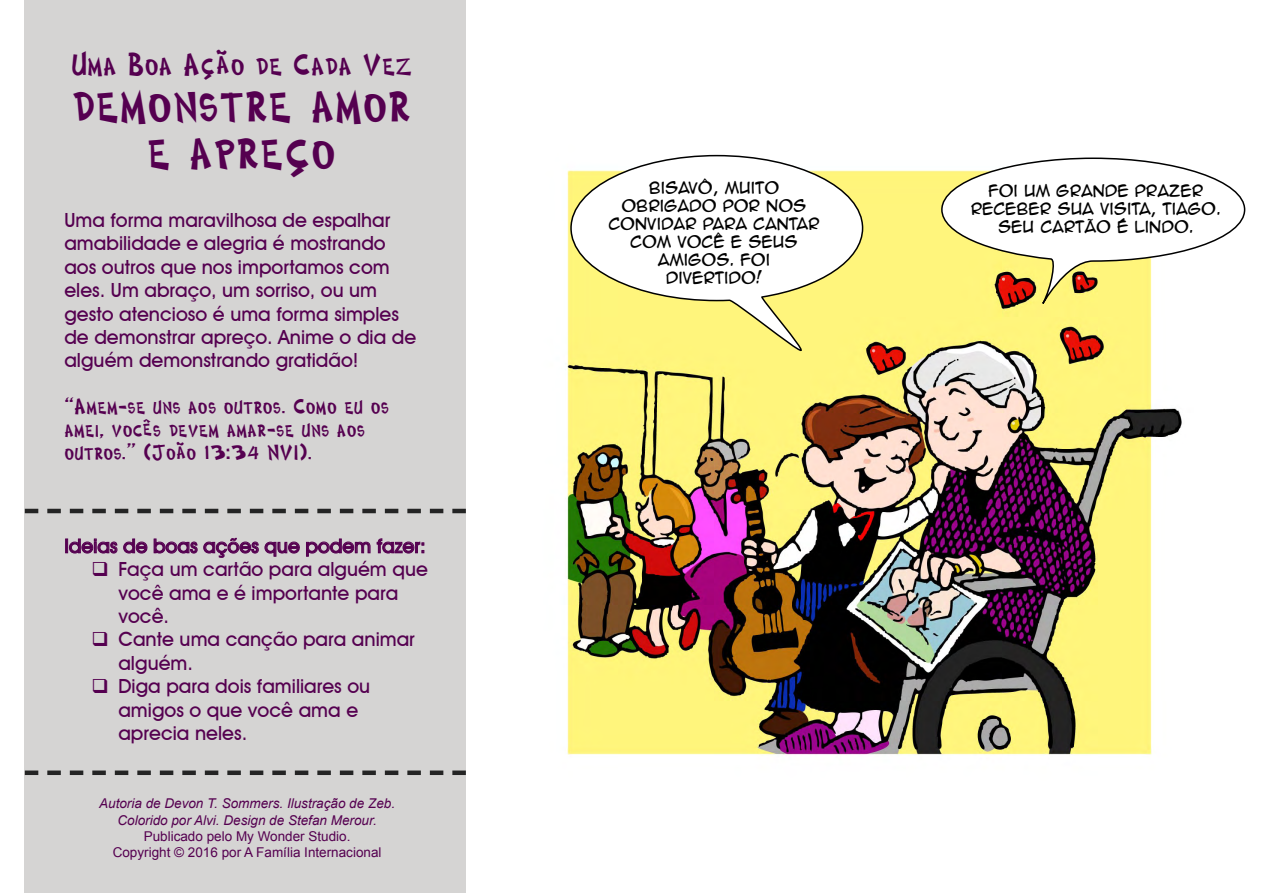
<style>
.page{position:relative;width:1263px;height:893px;background:#fff}
.page>*{position:absolute;margin:0;border:0;box-sizing:border-box;transform-origin:0 0}
.t1{font:45px "Comic Book Two";color:#550050}
.t2{font:25.5px "Comic Book Two";color:#550050}
.t3{font:500 19.5px/23.4px "Avant Garde IT Cby BT";color:#550050}
.t4{font:18px/23px "Comic Book Two";color:#550050}
.t5{font:15px/18px "Anime Ace 2.0 BB";color:#000;text-align:center}
.t6{font:italic 13.5px "Arial";color:#550050}
.t7{font:13.5px "Arial";color:#550050}
</style>
<div class="page">
<img style="left:567px;top:170px;width:615px;height:585px">
<div style="left:25px;top:0;width:441px;height:893px;background:#d5d4d3"></div>
<svg style="left:66px;top:539px;width:51px;height:14px"></svg>
<svg style="left:124px;top:539px;width:23px;height:14px"></svg>
<svg style="left:154px;top:539px;width:43px;height:14px"></svg>
<svg style="left:204px;top:538px;width:54px;height:19px"></svg>
<svg style="left:265px;top:542px;width:34px;height:14px"></svg>
<svg style="left:306px;top:539px;width:64px;height:17px"></svg>
<svg style="left:377px;top:539px;width:47px;height:14px"></svg>
<svg style="left:25px;top:509px;width:441px;height:4px"></svg>
<svg style="left:25px;top:770px;width:441px;height:5px"></svg>
<svg style="left:569px;top:154px;width:295px;height:197px"></svg>
<svg style="left:940px;top:157px;width:306px;height:154px"></svg>
<p class="t2" style="left:71px;top:45px;width:342px">Uma Boa Ação de Cada Vez</p>
<p class="t1" style="left:72px;top:70px;width:341px">demonstre amor</p>
<p class="t1" style="left:147px;top:116px;width:191px">e apreço</p>
<p class="t3" style="left:64px;top:208px;width:353px">Uma forma maravilhosa de espalhar amabilidade e alegria é mostrando aos outros que nos importamos com eles. Um abraço, um sorriso, ou um gesto atencioso é uma forma simples de demonstrar apreço. Anime o dia de alguém demonstrando gratidão!</p>
<p class="t4" style="left:64px;top:394px;width:326px">“Amem-se uns aos outros. Como eu os amei, vocês devem amar-se uns aos outros.” (João 13:34 NVI).</p>
<p class="t3" style="left:64px;top:534px;width:363px">Ideias de boas ações que podem fazer:</p>
<p class="t3" style="left:118px;top:557px;width:311px;text-indent:-27px">❑ Faça um cartão para alguém que você ama e é importante para você.</p>
<p class="t3" style="left:118px;top:628px;width:298px;text-indent:-27px">❑ Cante uma canção para animar alguém.</p>
<p class="t3" style="left:118px;top:674px;width:253px;text-indent:-27px">❑ Diga para dois familiares ou amigos o que você ama e aprecia neles.</p>
<p class="t6" style="left:99px;top:795px;width:297px">Autoria de Devon T. Sommers. Ilustração de Zeb.</p>
<p class="t6" style="left:117px;top:811px;width:261px">Colorido por Alvi. Design de Stefan Merour.</p>
<p class="t7" style="left:144px;top:827px;width:208px">Publicado pelo My Wonder Studio.</p>
<p class="t7" style="left:113px;top:843px;width:270px">Copyright © 2016 por A Família Internacional</p>
<p class="t5" style="left:649px;top:178px;width:132px">BISAVÔ, MUITO</p>
<p class="t5" style="left:608px;top:196px;width:212px">OBRIGADO POR NOS<br>CONVIDAR PARA CANTAR<br>COM VOCÊ E SEUS<br>AMIGOS. FOI</p>
<p class="t5" style="left:666px;top:268px;width:97px">DIVERTIDO!</p>
<p class="t5" style="left:971px;top:181px;width:252px">FOI UM GRANDE PRAZER<br>RECEBER SUA VISITA, TIAGO.<br>SEU CARTÃO É LINDO.</p>
</div>
